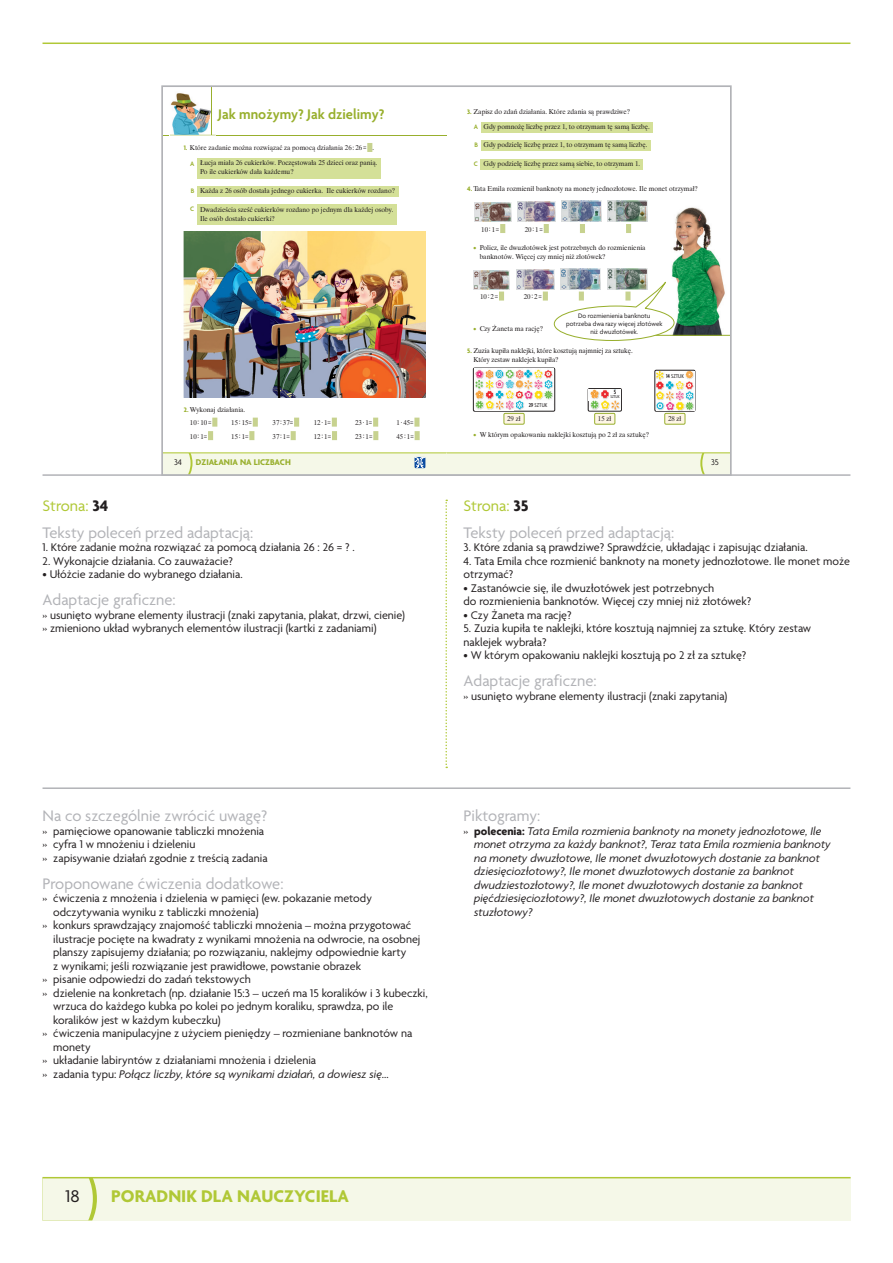
<style>
.page{position:relative;width:893px;height:1263px;background:#fff}
.page>*{position:absolute;margin:0;border:0;box-sizing:border-box;transform-origin:0 0}
.t1{font:700 18.3px "Agenda Pl";color:#b0c836}
.t2{font:18.3px "Agenda Pl";color:#231f20}
.t3{font:16.5px/27px "Agenda Pl";color:#b2b3b7}
.t4{font:600 15px "Agenda Pl";color:#98af2d}
.t5{font:12px/13.5px "Agenda Pl";color:#231f20}
.t6{font:italic 12px/13.5px "Agenda Pl";color:#231f20}
.t7{font:700 9px "Agenda Pl";color:#98af2d}
.t8{font:9px "Agenda Pl";color:#231f20}
.t9{font:7.05px/13.5px "Dutch 801 TL";color:#231f20}
.t10{font:7.05px/7.9px "Agenda Pl";color:#231f20;text-align:center}
.t11{font:600 7.05px "Agenda Pl";color:#98af2d}
.t12{font:600 condensed 6.45px "Agenda Pl";color:#231f20}
.t13{font:condensed 6.15px "Agenda Pl";color:#231f20}
.t14{font:condensed 4.5px "Agenda Pl";color:#231f20}
.s1{font-family:"Agenda Pl";font-weight:700;color:#98af2d}
.s2{font-family:"Agenda Pl";font-weight:600;color:#98af2d}
.s3{font-weight:600}
.s4{color:#b0c836}
.s5{font-weight:700;color:#231f20}
.s6{font-style:normal}
.s7{font-weight:700;font-style:normal}
</style>
<div class="page">
<div style="left:43px;top:1178px;width:808px;height:42px;background:#f5f8e8"></div>
<svg style="left:43px;top:1178px;width:54px;height:42px"></svg>
<hr style="left:43px;top:1177px;width:808px;height:1px;background:#b0c836">
<hr style="left:43px;top:43px;width:807px;height:1px;background:#b0c836">
<hr style="left:43px;top:474px;width:807px;height:2px;background:#b2b3b7">
<svg style="left:445px;top:500px;width:2px;height:268px"></svg>
<hr style="left:43px;top:787px;width:807px;height:2px;background:#b2b3b7">
<img style="left:160px;top:85px;width:572px;height:391px">
<p class="t4" style="left:218px;top:105px;width:168px">Jak mnożymy? Jak dzielimy?</p>
<p class="t9" style="left:184px;top:141px;width:192px"><span class="s1">1.</span> Które zadanie można rozwiązać za pomocą działania 26 : 26 = .</p>
<p class="t9" style="left:200px;top:158px;width:179px;line-height:9px">Łucja miała 26 cukierków. Poczęstowała 25 dzieci oraz panią.<br>Po ile cukierków dała każdemu?</p>
<p class="t11" style="left:190px;top:159px;width:6px">A</p>
<p class="t9" style="left:191px;top:184px;width:206px"><span class="s2">B</span> Każda z 26 osób dostała jednego cukierka. Ile cukierków rozdano?</p>
<p class="t9" style="left:200px;top:204px;width:195px;line-height:9px">Dwadzieścia sześć cukierków rozdano po jednym dla każdej osoby.<br>Ile osób dostało cukierki?</p>
<p class="t11" style="left:190px;top:205px;width:6px">C</p>
<p class="t9" style="left:184px;top:402px;width:63px"><span class="s1">2.</span> Wykonaj działania.</p>
<p class="t9" style="left:190px;top:416px;width:23px">10 : 10 =<br>10 : 1=</p>
<p class="t9" style="left:231px;top:416px;width:22px">15 : 15=<br>15 : 1=</p>
<p class="t9" style="left:273px;top:416px;width:22px">37 : 37=<br>37 : 1=</p>
<p class="t9" style="left:314px;top:416px;width:19px">12 · 1=<br>12 : 1=</p>
<p class="t9" style="left:355px;top:416px;width:19px">23 · 1=<br>23 : 1=</p>
<p class="t9" style="left:396px;top:416px;width:19px">1 · 45=<br>45 : 1=</p>
<p class="t9" style="left:467px;top:105px;width:165px"><span class="s1">3.</span> Zapisz do zdań działania. Które zdania są prawdziwe?</p>
<p class="t9" style="left:474px;top:120px;width:177px"><span class="s2">A</span> Gdy pomnożę liczbę przez 1, to otrzymam tę samą liczbę.</p>
<p class="t9" style="left:474px;top:138px;width:175px"><span class="s2">B</span> Gdy podzielę liczbę przez 1, to otrzymam tę samą liczbę.</p>
<p class="t9" style="left:474px;top:157px;width:168px"><span class="s2">C</span> Gdy podzielę liczbę przez samą siebie, to otrzymam 1.</p>
<p class="t9" style="left:467px;top:182px;width:232px"><span class="s1">4.</span> Tata Emila rozmienił banknoty na monety jednozłotowe. Ile monet otrzymał?</p>
<p class="t9" style="left:481px;top:222px;width:20px">10 : 1 =</p>
<p class="t9" style="left:525px;top:222px;width:20px">20 : 1 =</p>
<p class="t9" style="left:480px;top:242px;width:167px;line-height:9px;text-indent:-6px"><span class="s1">•</span> Policz, ile dwuzłotówek jest potrzebnych do rozmienienia banknotów. Więcej czy mniej niż złotówek?</p>
<p class="t9" style="left:480px;top:290px;width:20px">10 : 2 =</p>
<p class="t9" style="left:524px;top:290px;width:20px">20 : 2 =</p>
<p class="t9" style="left:473px;top:321px;width:71px"><span class="s1">•</span> Czy Żaneta ma rację?</p>
<p class="t10" style="left:566px;top:312px;width:98px">Do rozmienienia banknotu potrzeba dwa razy więcej złotówek niż dwuzłotówek.</p>
<p class="t9" style="left:473px;top:346px;width:161px;line-height:9px;text-indent:-6px"><span class="s1">5.</span> Zuzia kupiła naklejki, które kosztują najmniej za sztukę.<br>Który zestaw naklejek kupiła?</p>
<p class="t13" style="left:529px;top:401px;width:20px"><span class="s3">29</span> SZTUK</p>
<p class="t12" style="left:614px;top:388px;width:4px">5</p>
<p class="t14" style="left:610px;top:394px;width:11px">SZTUK</p>
<p class="t9" style="left:507px;top:412px;width:15px">29 zł</p>
<p class="t9" style="left:598px;top:412px;width:15px">15 zł</p>
<p class="t9" style="left:473px;top:428px;width:177px"><span class="s1">•</span> W którym opakowaniu naklejki kosztują po 2 zł za sztukę?</p>
<p class="t13" style="left:666px;top:373px;width:19px"><span class="s3">14</span> SZTUK</p>
<p class="t9" style="left:668px;top:412px;width:15px">28 zł</p>
<p class="t8" style="left:174px;top:456px;width:9px">34</p>
<p class="t7" style="left:196px;top:456px;width:96px">DZIAŁANIA NA LICZBACH</p>
<p class="t8" style="left:711px;top:456px;width:9px">35</p>
<h2 class="t3" style="left:43px;top:492px;width:212px"><span class="s4">Strona:</span> <span class="s5">34<br></span>Teksty poleceń przed adaptacją:</h2>
<p class="t5" style="left:43px;top:540px;width:314px">1. Które zadanie można rozwiązać za pomocą działania 26 : 26 = ? .</p>
<p class="t5" style="left:43px;top:554px;width:192px">2. Wykonajcie działania. Co zauważacie?</p>
<p class="t5" style="left:43px;top:567px;width:202px">• Ułóżcie zadanie do wybranego działania.</p>
<h2 class="t3" style="left:43px;top:586px;width:135px">Adaptacje graficzne:</h2>
<p class="t5" style="left:43px;top:608px;width:364px">» usunięto wybrane elementy ilustracji (znaki zapytania, plakat, drzwi, cienie) » zmieniono układ wybranych elementów ilustracji (kartki z zadaniami)</p>
<h2 class="t3" style="left:463px;top:492px;width:212px"><span class="s4">Strona:</span> <span class="s5">35<br></span>Teksty poleceń przed adaptacją:</h2>
<p class="t5" style="left:463px;top:540px;width:346px">3. Które zdania są prawdziwe? Sprawdźcie, układając i zapisując działania.</p>
<p class="t5" style="left:463px;top:554px;width:388px">4. Tata Emila chce rozmienić banknoty na monety jednozłotowe. Ile monet może otrzymać?</p>
<p class="t5" style="left:463px;top:581px;width:289px">• Zastanówcie się, ile dwuzłotówek jest potrzebnych<br>do rozmienienia banknotów. Więcej czy mniej niż złotówek?</p>
<p class="t5" style="left:463px;top:608px;width:110px">• Czy Żaneta ma rację?</p>
<p class="t5" style="left:463px;top:621px;width:349px">5. Zuzia kupiła te naklejki, które kosztują najmniej za sztukę. Który zestaw naklejek wybrała?</p>
<p class="t5" style="left:463px;top:648px;width:284px">• W którym opakowaniu naklejki kosztują po 2 zł za sztukę?</p>
<h2 class="t3" style="left:463px;top:667px;width:135px">Adaptacje graficzne:</h2>
<p class="t5" style="left:463px;top:689px;width:265px">» usunięto wybrane elementy ilustracji (znaki zapytania)</p>
<h2 class="t3" style="left:43px;top:802px;width:226px">Na co szczególnie zwrócić uwagę?</h2>
<p class="t5" style="left:43px;top:824px;width:227px">» pamięciowe opanowanie tabliczki mnożenia » cyfra 1 w mnożeniu i dzieleniu<br>» zapisywanie działań zgodnie z treścią zadania</p>
<h2 class="t3" style="left:43px;top:870px;width:242px">Proponowane ćwiczenia dodatkowe:</h2>
<p class="t5" style="left:43px;top:891px;width:331px">» ćwiczenia z mnożenia i dzielenia w pamięci (ew. pokazanie metody</p>
<p class="t5" style="left:53px;top:905px;width:207px">odczytywania wyniku z tabliczki mnożenia)</p>
<p class="t5" style="left:43px;top:918px;width:370px">» konkurs sprawdzający znajomość tabliczki mnożenia – można przygotować</p>
<p class="t5" style="left:53px;top:932px;width:369px">ilustracje pocięte na kwadraty z wynikami mnożenia na odwrocie, na osobnej</p>
<p class="t5" style="left:53px;top:945px;width:355px">planszy zapisujemy działania; po rozwiązaniu, naklejmy odpowiednie karty</p>
<p class="t5" style="left:53px;top:959px;width:309px">z wynikami; jeśli rozwiązanie jest prawidłowe, powstanie obrazek</p>
<p class="t5" style="left:43px;top:972px;width:210px">» pisanie odpowiedzi do zadań tekstowych</p>
<p class="t5" style="left:43px;top:986px;width:387px">» dzielenie na konkretach (np. działanie 15:3 – uczeń ma 15 koralików i 3 kubeczki,</p>
<p class="t5" style="left:53px;top:999px;width:342px">wrzuca do każdego kubka po kolei po jednym koraliku, sprawdza, po ile</p>
<p class="t5" style="left:53px;top:1013px;width:169px">koralików jest w każdym kubeczku)</p>
<p class="t5" style="left:43px;top:1026px;width:371px">» ćwiczenia manipulacyjne z użyciem pieniędzy – rozmieniane banknotów na</p>
<p class="t5" style="left:53px;top:1040px;width:39px">monety</p>
<p class="t5" style="left:43px;top:1053px;width:275px">» układanie labiryntów z działaniami mnożenia i dzielenia</p>
<p class="t6" style="left:43px;top:1067px;width:348px"><span class="s6">» zadania typu:</span> Połącz liczby, które są wynikami działań, a dowiesz się<span class="s6">…</span></p>
<h2 class="t3" style="left:463px;top:802px;width:78px">Piktogramy:</h2>
<p class="t6" style="left:474px;top:824px;width:358px;text-indent:-11px"><span class="s6">»</span> <span class="s7">polecenia:</span> Tata Emila rozmienia banknoty na monety jednozłotowe, Ile monet otrzyma za każdy banknot?, Teraz tata Emila rozmienia banknoty na monety dwuzłotowe, Ile monet dwuzłotowych dostanie za banknot dziesięciozłotowy?, Ile monet dwuzłotowych dostanie za banknot dwudziestozłotowy?, Ile monet dwuzłotowych dostanie za banknot pięćdziesięciozłotowy?, Ile monet dwuzłotowych dostanie za banknot stuzłotowy?</p>
<h1 class="t2" style="left:66px;top:1185px;width:16px">18</h1>
<h1 class="t1" style="left:111px;top:1185px;width:239px">PORADNIK DLA NAUCZYCIELA</h1>
</div>
